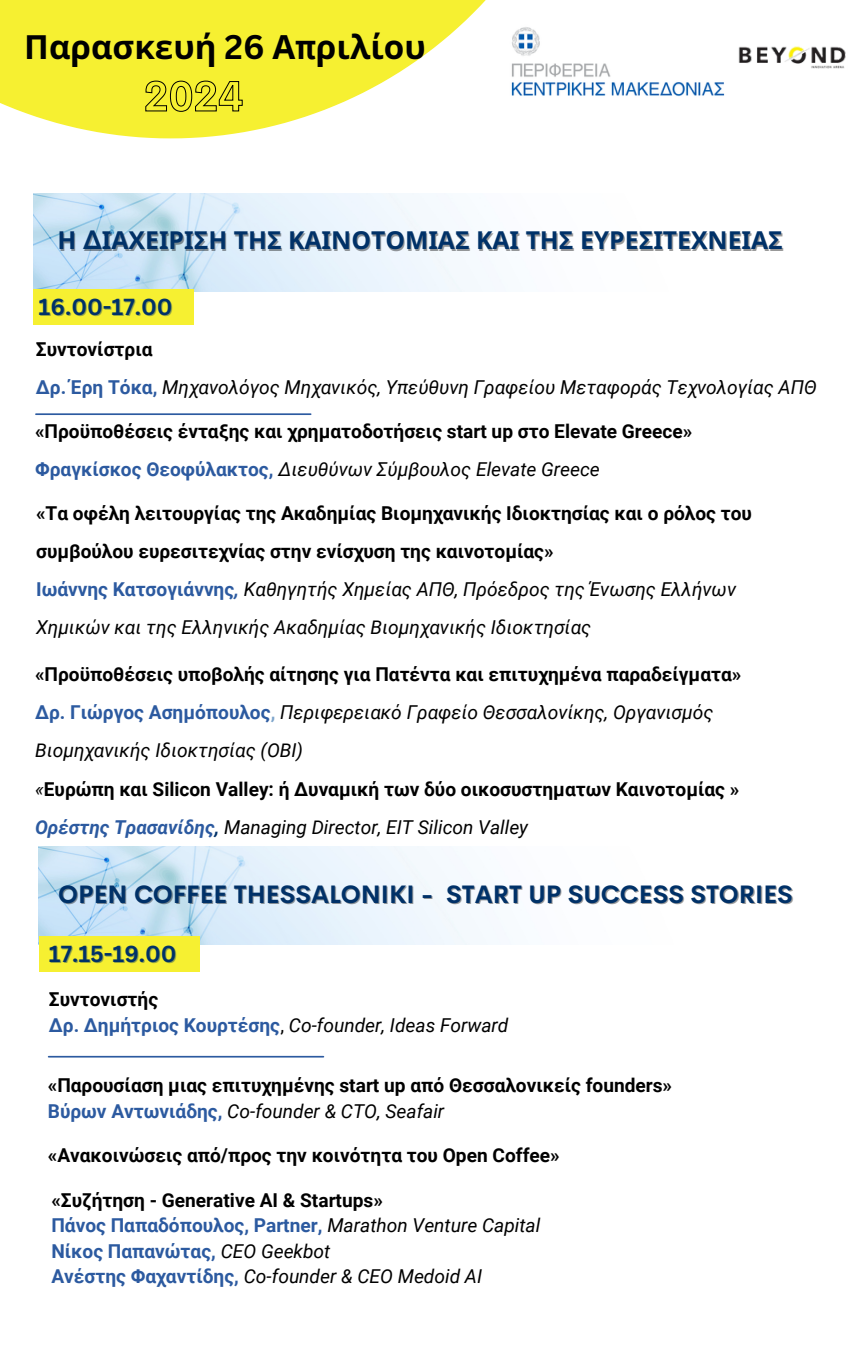
<style>
.page{position:relative;width:864px;height:1350px;background:#fff}
.page>*{position:absolute;margin:0;border:0;box-sizing:border-box;transform-origin:0 0}
.t1{font:700 33.3px "Noto Sans";color:#000}
.t2{font:700 24.75px "Noto Sans";color:#003168}
.t3{font:700 24.75px "Cerebri Sans";color:#003168}
.t4{font:700 22.5px "Canva Sans";color:#003168}
.t5{font:italic 19.12px/38.2px "Roboto";color:#000}
.t6{font:700 19.12px/38.2px "Roboto";color:#000}
.t7{font:700 19.12px "Roboto";color:#2c5aa0}
.s1{font-family:"Canva Sans"}
.s2{font-family:"Cerebri Sans"}
.s3{font-weight:700;font-style:normal;color:#2c5aa0}
.s4{font-weight:700;color:#2c5aa0}
.s5{font-weight:700;font-style:normal;color:#7ea5cb}
.s6{font-weight:400;font-style:italic}
.s7{font-weight:700;color:#003168}
.s8{font-style:normal}
.s9{font-weight:400;font-style:italic;color:#000}
</style>
<div class="page">
<img style="left:33px;top:194px;width:460px;height:98px">
<div style="left:33px;top:290px;width:161px;height:35px;background:#f6f031"></div>
<img style="left:39px;top:847px;width:459px;height:98px">
<div style="left:39px;top:937px;width:161px;height:35px;background:#f6f031"></div>
<hr style="left:36px;top:413px;width:275px;height:2px;background:#2c5aa0">
<hr style="left:49px;top:1056px;width:274px;height:2px;background:#2c5aa0">
<svg style="left:0;top:0;width:486px;height:138px;fill:#f6f031"></svg>
<svg style="left:145px;top:80px;width:98px;height:32px;background:#cac528"></svg>
<img style="left:738px;top:46px;width:108px;height:23px">
<img style="left:511px;top:27px;width:214px;height:70px">
<p class="t1" style="left:24px;top:23px;width:403px">Παρασκευή <span class="s1">26</span> Α<span class="s1">π</span>ριλίου</p>
<h1 class="t2" style="left:57px;top:223px;width:727px">Η <span class="s2">Δ</span>ΙΑΧΕΙΡΙΣΗ ΤΗΣ ΚΑΙΝΟΤΟΜΙΑΣ ΚΑΙ ΤΗΣ ΕΥΡΕΣΙΤΕΧΝΕΙΑΣ</h1>
<p class="t4" style="left:39px;top:291px;width:135px">16.00-17.00</p>
<p class="t6" style="left:36px;top:330px;width:118px">Συντονίστρια</p>
<p class="t5" style="left:36px;top:368px;width:782px"><span class="s3">Δρ. Έρη Τόκα,</span> Μηχανολόγος Μηχανικός, Υπεύθυνη Γραφείου Μεταφοράς Τεχνολογίας ΑΠΘ</p>
<p class="t6" style="left:35px;top:412px;width:659px">«Προϋποθέσεις ένταξης και χρηματοδοτήσεις start up στο Elevate Greece»</p>
<p class="t5" style="left:35px;top:451px;width:566px"><span class="s3">Φραγκίσκος Θεοφύλακτος,</span> Διευθύνων Σύμβουλος Elevate Greece</p>
<h3 class="t6" style="left:36px;top:494px;width:717px">«Τα οφέλη λειτουργίας της Ακαδημίας Βιομηχανικής Ιδιοκτησίας και ο ρόλος του συμβούλου ευρεσιτεχνίας στην ενίσχυση της καινοτομίας»</h3>
<h4 class="t5" style="left:36px;top:571px;width:701px"><span class="s3">Ιωάννης Κατσογιάννης</span><span class="s4">,</span> Καθηγητής Χημείας ΑΠΘ, Πρόεδρος της Ένωσης Ελλήνων<br>Χημικών και της Ελληνικής Ακαδημίας Βιομηχανικής Ιδιοκτησίας</h4>
<p class="t6" style="left:35px;top:655px;width:708px">«Προϋποθέσεις υποβολής αίτησης για Πατέντα και επιτυχημένα παραδείγματα»</p>
<p class="t5" style="left:35px;top:694px;width:680px"><span class="s3">Δρ. Γιώργος Ασημόπουλος</span><span class="s5">,</span> Περιφερειακό Γραφείο Θεσσαλονίκης, Οργανισμός<br>Βιομηχανικής Ιδιοκτησίας (ΟΒΙ)</p>
<p class="t6" style="left:35px;top:770px;width:706px"><span class="s6">«</span>Ευρώπη και Silicon Valley: ή Δυναμική των δύο οικοσυστηματων Καινοτομίας »</p>
<p class="t5" style="left:35px;top:808px;width:495px"><span class="s4">Ορέστης Τρασανίδης</span><span class="s7">,</span> Managing Director, EIT Silicon Valley</p>
<p class="t3" style="left:58px;top:878px;width:377px">OPEN COFFEE THESSALONIKI -</p>
<p class="t3" style="left:446px;top:878px;width:348px">START UP SUCCESS STORIES</p>
<p class="t4" style="left:49px;top:938px;width:129px">17.15-19.00</p>
<p class="t6" style="left:49px;top:981px;width:111px">Συντονιστής</p>
<p class="t5" style="left:49px;top:1006px;width:461px"><span class="s3">Δρ. Δημήτριος Κουρτέσης</span><span class="s8">,</span> Co-founder, Ideas Forward</p>
<p class="t6" style="left:48px;top:1067px;width:626px">«Παρουσίαση μιας επιτυχημένης start up από Θεσσαλονικείς founders»</p>
<h3 class="t5" style="left:48px;top:1092px;width:398px"><span class="s3">Βύρων Αντωνιάδης,</span> Co-founder &amp; CTO, Seafair</h3>
<h4 class="t6" style="left:48px;top:1137px;width:513px">«Ανακοινώσεις από/προς την κοινότητα του Open Coffee»</h4>
<p class="t6" style="left:51px;top:1181px;width:333px">«Συζήτηση - Generative AI &amp; Startups»</p>
<p class="t7" style="left:51px;top:1215px;width:490px">Πάνος Παπαδόπουλος, Partner, <span class="s9">Marathon Venture Capital</span></p>
<p class="t7" style="left:51px;top:1240px;width:281px">Νίκος Παπανώτας, <span class="s9">CEO Geekbot</span></p>
<p class="t5" style="left:51px;top:1258px;width:432px"><span class="s3">Ανέστης Φαχαντίδης,</span> Co-founder &amp; CEO Medoid AI</p>
</div>
